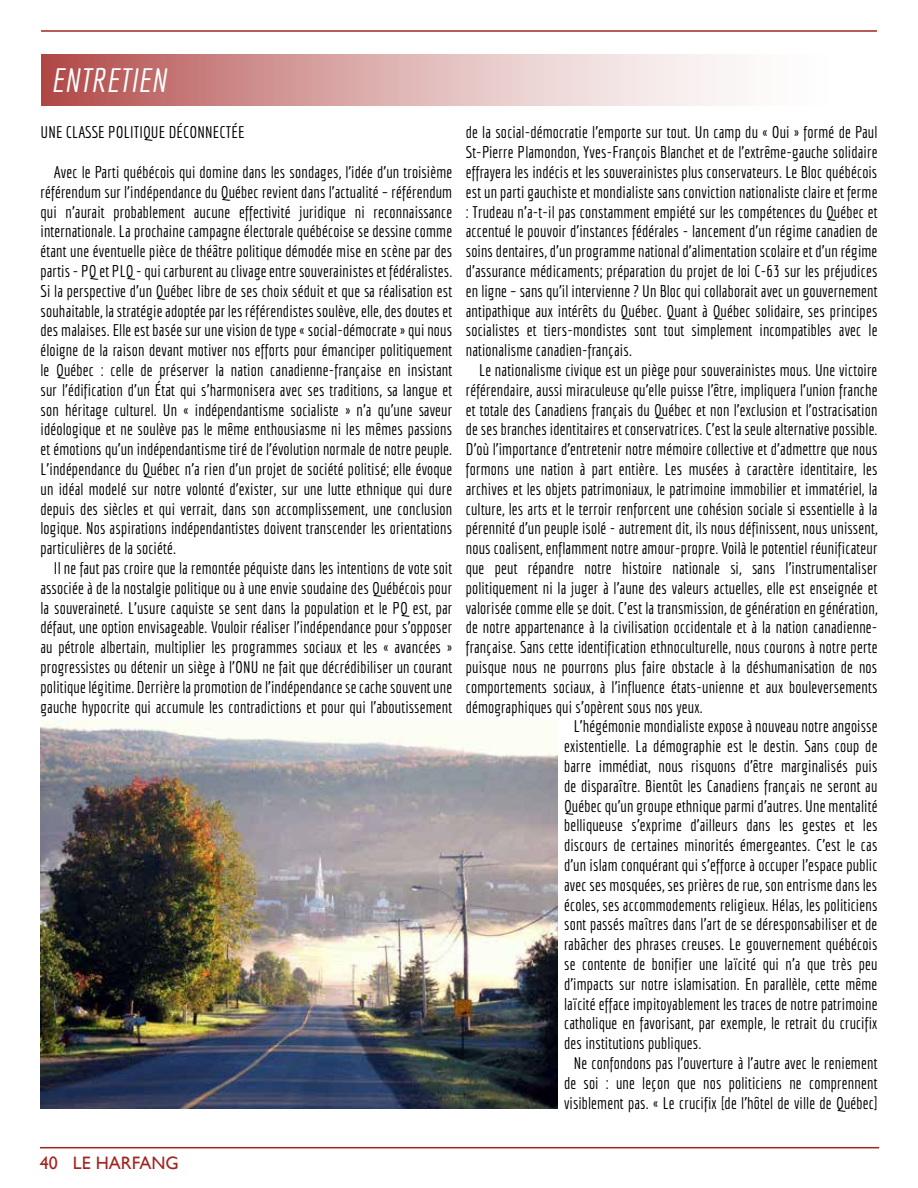
<style>
.page{position:relative;width:918px;height:1188px;background:#fff}
.page>*{position:absolute;margin:0;border:0;box-sizing:border-box;transform-origin:0 0}
.t1{font:italic 33px "Economica";letter-spacing:.01em;color:#fff}
.t2{font:18px "Gill Sans";color:#a12523}
.t3{font:16.5px/19.8px "Economica Next 02";letter-spacing:.01em;color:#000;text-align:justify}
</style>
<div class="page">
<hr style="left:40px;top:1147px;width:839px;height:1px;background:#a12523">
<hr style="left:41px;top:30px;width:836px;height:2px;background:#a12523">
<svg style="left:42px;top:54px;width:681px;height:52px;background:#daaaa9"></svg>
<img style="left:40px;top:720px;width:517px;height:388px">
<h1 class="t1" style="left:51px;top:61px;width:116px">ENTRETIEN</h1>
<p class="t3" style="left:40px;top:122px;width:205px">UNE CLASSE POLITIQUE DÉCONNECTÉE</p>
<p class="t3" style="left:40px;top:162px;width:413px;text-indent:13px">Avec le Parti québécois qui domine dans les sondages, l’idée d’un troisième référendum sur l’indépendance du Québec revient dans l’actualité – référendum qui n’aurait probablement aucune effectivité juridique ni reconnaissance internationale. La prochaine campagne électorale québécoise se dessine comme étant une éventuelle pièce de théâtre politique démodée mise en scène par des partis − PQ et PLQ − qui carburent au clivage entre souverainistes et fédéralistes.<br>Si la perspective d’un Québec libre de ses choix séduit et que sa réalisation est souhaitable, la stratégie adoptée par les référendistes soulève, elle, des doutes et des malaises. Elle est basée sur une vision de type « social-démocrate » qui nous éloigne de la raison devant motiver nos efforts pour émanciper politiquement le Québec : celle de préserver la nation canadienne-française en insistant sur l’édification d’un État qui s’harmonisera avec ses traditions, sa langue et son héritage culturel. Un « indépendantisme socialiste » n’a qu’une saveur idéologique et ne soulève pas le même enthousiasme ni les mêmes passions et émotions qu’un indépendantisme tiré de l’évolution normale de notre peuple.<br>L’indépendance du Québec n’a rien d’un projet de société politisé; elle évoque un idéal modelé sur notre volonté d’exister, sur une lutte ethnique qui dure depuis des siècles et qui verrait, dans son accomplissement, une conclusion logique. Nos aspirations indépendantistes doivent transcender les orientations particulières de la société.</p>
<p class="t3" style="left:40px;top:558px;width:413px;text-indent:13px">Il ne faut pas croire que la remontée péquiste dans les intentions de vote soit associée à de la nostalgie politique ou à une envie soudaine des Québécois pour la souveraineté. L’usure caquiste se sent dans la population et le PQ est, par défaut, une option envisageable. Vouloir réaliser l’indépendance pour s’opposer au pétrole albertain, multiplier les programmes sociaux et les « avancées » progressistes ou détenir un siège à l’ONU ne fait que décrédibiliser un courant politique légitime. Derrière la promotion de l’indépendance se cache souvent une gauche hypocrite qui accumule les contradictions et pour qui l’aboutissement</p>
<p class="t3" style="left:466px;top:122px;width:413px">de la social-démocratie l’emporte sur tout. Un camp du « Oui » formé de Paul St-Pierre Plamondon, Yves-François Blanchet et de l’extrême-gauche solidaire effrayera les indécis et les souverainistes plus conservateurs. Le Bloc québécois est un parti gauchiste et mondialiste sans conviction nationaliste claire et ferme : Trudeau n’a-t-il pas constamment empiété sur les compétences du Québec et accentué le pouvoir d’instances fédérales − lancement d’un régime canadien de soins dentaires, d’un programme national d’alimentation scolaire et d’un régime d’assurance médicaments; préparation du projet de loi C-63 sur les préjudices en ligne – sans qu’il intervienne ? Un Bloc qui collaborait avec un gouvernement antipathique aux intérêts du Québec. Quant à Québec solidaire, ses principes socialistes et tiers-mondistes sont tout simplement incompatibles avec le nationalisme canadien-français.</p>
<p class="t3" style="left:479px;top:360px;width:400px">Le nationalisme civique est un piège pour souverainistes mous. Une victoire</p>
<p class="t3" style="left:466px;top:380px;width:413px">référendaire, aussi miraculeuse qu’elle puisse l’être, impliquera l’union franche</p>
<p class="t3" style="left:466px;top:400px;width:413px">et totale des Canadiens français du Québec et non l’exclusion et l’ostracisation</p>
<p class="t3" style="left:466px;top:419px;width:413px">de ses branches identitaires et conservatrices. C’est la seule alternative possible.</p>
<p class="t3" style="left:466px;top:439px;width:413px">D’où l’importance d’entretenir notre mémoire collective et d’admettre que nous</p>
<p class="t3" style="left:466px;top:459px;width:413px">formons une nation à part entière. Les musées à caractère identitaire, les</p>
<p class="t3" style="left:466px;top:479px;width:413px">archives et les objets patrimoniaux, le patrimoine immobilier et immatériel, la</p>
<p class="t3" style="left:466px;top:499px;width:413px">culture, les arts et le terroir renforcent une cohésion sociale si essentielle à la</p>
<p class="t3" style="left:466px;top:518px;width:413px">pérennité d’un peuple isolé − autrement dit, ils nous définissent, nous unissent,</p>
<p class="t3" style="left:466px;top:538px;width:413px">nous coalisent, enflamment notre amour-propre. Voilà le potentiel réunificateur</p>
<p class="t3" style="left:466px;top:558px;width:413px">que peut répandre notre histoire nationale si, sans l’instrumentaliser</p>
<p class="t3" style="left:466px;top:578px;width:413px">politiquement ni la juger à l’aune des valeurs actuelles, elle est enseignée et</p>
<p class="t3" style="left:466px;top:598px;width:413px">valorisée comme elle se doit. C’est la transmission, de génération en génération,</p>
<p class="t3" style="left:466px;top:617px;width:413px">de notre appartenance à la civilisation occidentale et à la nation canadienne-</p>
<p class="t3" style="left:466px;top:637px;width:413px">française. Sans cette identification ethnoculturelle, nous courons à notre perte</p>
<p class="t3" style="left:466px;top:657px;width:413px">puisque nous ne pourrons plus faire obstacle à la déshumanisation de nos</p>
<p class="t3" style="left:466px;top:677px;width:413px">comportements sociaux, à l’influence états-unienne et aux bouleversements</p>
<p class="t3" style="left:466px;top:697px;width:239px">démographiques qui s’opèrent sous nos yeux.</p>
<p class="t3" style="left:574px;top:716px;width:305px">L’hégémonie mondialiste expose à nouveau notre angoisse</p>
<p class="t3" style="left:564px;top:736px;width:315px">existentielle. La démographie est le destin. Sans coup de</p>
<p class="t3" style="left:564px;top:756px;width:315px">barre immédiat, nous risquons d’être marginalisés puis</p>
<p class="t3" style="left:564px;top:776px;width:315px">de disparaître. Bientôt les Canadiens français ne seront au</p>
<p class="t3" style="left:564px;top:796px;width:315px">Québec qu’un groupe ethnique parmi d’autres. Une mentalité</p>
<p class="t3" style="left:564px;top:815px;width:315px">belliqueuse s’exprime d’ailleurs dans les gestes et les</p>
<p class="t3" style="left:564px;top:835px;width:315px">discours de certaines minorités émergeantes. C’est le cas</p>
<p class="t3" style="left:564px;top:855px;width:315px">d’un islam conquérant qui s’efforce à occuper l’espace public</p>
<p class="t3" style="left:564px;top:875px;width:315px">avec ses mosquées, ses prières de rue, son entrisme dans les</p>
<p class="t3" style="left:564px;top:895px;width:315px">écoles, ses accommodements religieux. Hélas, les politiciens</p>
<p class="t3" style="left:564px;top:914px;width:315px">sont passés maîtres dans l’art de se déresponsabiliser et de</p>
<p class="t3" style="left:564px;top:934px;width:315px">rabâcher des phrases creuses. Le gouvernement québécois</p>
<p class="t3" style="left:564px;top:954px;width:315px">se contente de bonifier une laïcité qui n’a que très peu</p>
<p class="t3" style="left:564px;top:974px;width:315px">d’impacts sur notre islamisation. En parallèle, cette même</p>
<p class="t3" style="left:564px;top:994px;width:315px">laïcité efface impitoyablement les traces de notre patrimoine</p>
<p class="t3" style="left:564px;top:1013px;width:315px">catholique en favorisant, par exemple, le retrait du crucifix</p>
<p class="t3" style="left:564px;top:1033px;width:139px">des institutions publiques.</p>
<p class="t3" style="left:574px;top:1053px;width:305px">Ne confondons pas l’ouverture à l’autre avec le reniement</p>
<p class="t3" style="left:564px;top:1073px;width:315px">de soi : une leçon que nos politiciens ne comprennent</p>
<p class="t3" style="left:564px;top:1093px;width:315px">visiblement pas. « Le crucifix [de l’hôtel de ville de Québec]</p>
<p class="t2" style="left:40px;top:1153px;width:140px">40 LE HARFANG</p>
</div>
